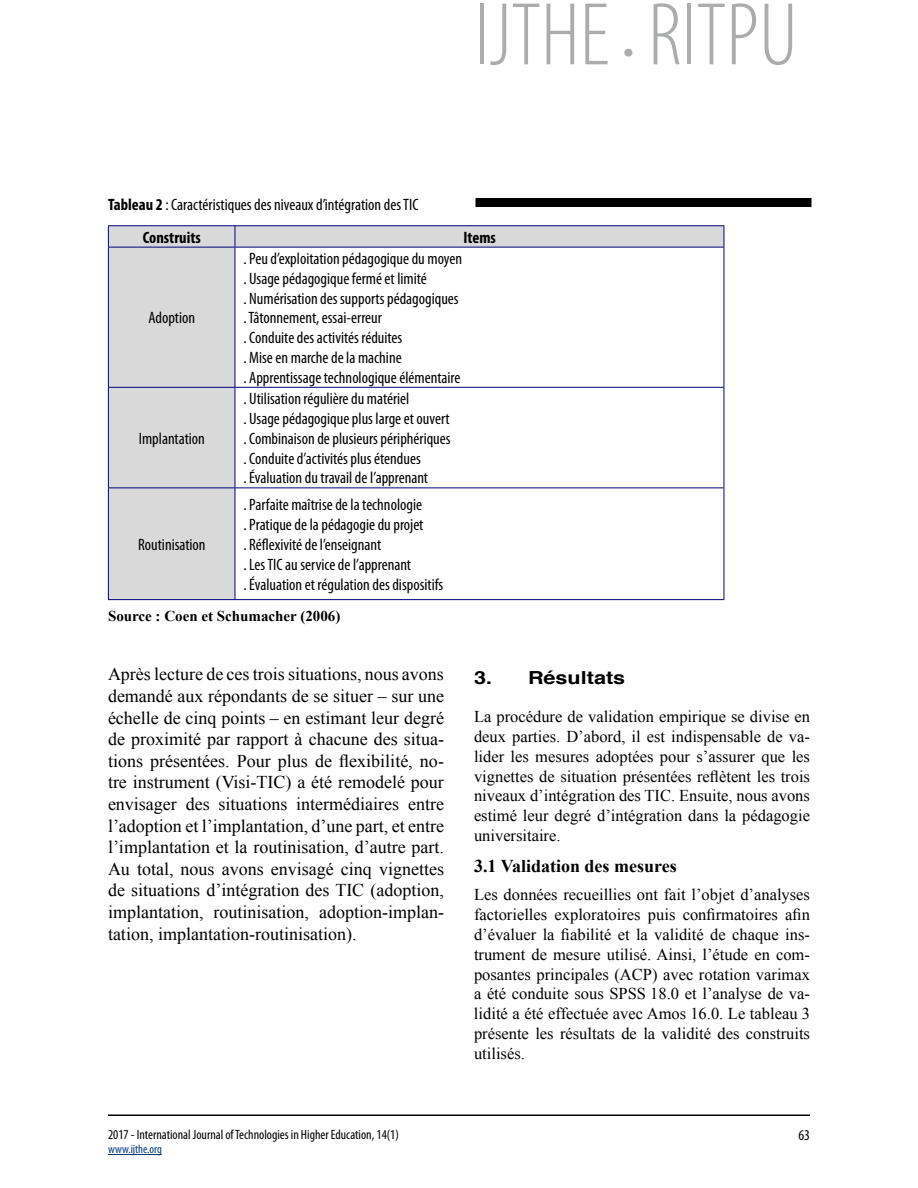
<style>
.page{position:relative;width:918px;height:1188px;background:#fff}
.page>*{position:absolute;margin:0;border:0;box-sizing:border-box;transform-origin:0 0}
.t1{font:300 condensed 90px "Myriad Pro";color:#abacae}
.t2{font:18px/21.6px "Times New Roman";color:#000;text-align:justify}
.t3{font:700 18px "Times New Roman";color:#000}
.t4{font:700 18px "Helvetica";color:#000;scale:1.2 1}
.t5{font:condensed 16.5px/19.8px "Myriad Pro";color:#000}
.t6{font:16.5px/19.8px "Times New Roman";color:#000;text-align:justify}
.t7{font:700 condensed 16.5px "Myriad Pro";color:#000}
.t8{font:700 15px "Times New Roman";color:#000}
.t9{font:condensed 15px "Myriad Pro";color:#000}
.t10{font:condensed 13.5px "Myriad Pro";color:#000}
.t11{font:condensed 12px "Myriad Pro";color:#003882}
.s1{font-size:45px}
.s2{font-weight:700}
</style>
<div class="page">
<hr style="left:108px;top:1115px;width:702px;height:1px;background:#000">
<hr style="left:108px;top:1154px;width:54px;height:1px;background:#003882">
<div style="left:476px;top:198px;width:336px;height:9px;background:#000"></div>
<svg style="left:109px;top:226px;width:615px;height:373px"></svg>
<hr style="left:108px;top:225px;width:127px;height:1px;background:#000080">
<hr style="left:235px;top:225px;width:489px;height:1px;background:#000080">
<hr style="left:108px;top:247px;width:127px;height:1px;background:#000080">
<hr style="left:235px;top:247px;width:489px;height:1px;background:#000080">
<hr style="left:108px;top:387px;width:127px;height:1px;background:#000080">
<hr style="left:235px;top:387px;width:489px;height:1px;background:#000080">
<hr style="left:108px;top:488px;width:127px;height:1px;background:#000080">
<hr style="left:235px;top:488px;width:489px;height:1px;background:#000080">
<hr style="left:108px;top:599px;width:127px;height:1px;background:#000080">
<hr style="left:235px;top:599px;width:489px;height:1px;background:#000080">
<svg style="left:108px;top:226px;width:1px;height:21px"></svg>
<hr style="left:108px;top:248px;width:1px;height:139px;background:#000080">
<hr style="left:108px;top:388px;width:1px;height:100px;background:#000080">
<hr style="left:108px;top:488px;width:1px;height:111px;background:#000080">
<svg style="left:235px;top:226px;width:1px;height:21px"></svg>
<svg style="left:724px;top:226px;width:1px;height:21px"></svg>
<hr style="left:235px;top:248px;width:1px;height:139px;background:#000080">
<hr style="left:724px;top:248px;width:1px;height:139px;background:#000080">
<hr style="left:235px;top:388px;width:1px;height:100px;background:#000080">
<hr style="left:724px;top:388px;width:1px;height:100px;background:#000080">
<hr style="left:235px;top:488px;width:1px;height:111px;background:#000080">
<hr style="left:724px;top:488px;width:1px;height:111px;background:#000080">
<h1 class="t1" style="left:474px;top:-19px;width:325px">IJTHE <span class="s1">•</span> RITPU</h1>
<p class="t5" style="left:143px;top:189px;width:277px;line-height:32.2px;text-indent:-35px"><span class="s2">Tableau 2</span> : Caractéristiques des niveaux d’intégration des TIC<br><span class="s2">Construits</span></p>
<p class="t7" style="left:463px;top:227px;width:34px">Items</p>
<p class="t5" style="left:148px;top:308px;width:48px">Adoption</p>
<p class="t5" style="left:139px;top:428px;width:68px">Implantation</p>
<p class="t5" style="left:243px;top:248px;width:220px">. Peu d’exploitation pédagogique du moyen . Usage pédagogique fermé et limité<br>. Numérisation des supports pédagogiques . Tâtonnement, essai-erreur<br>. Conduite des activités réduites<br>. Mise en marche de la machine<br>. Apprentissage technologique élémentaire</p>
<p class="t5" style="left:243px;top:389px;width:209px">. Utilisation régulière du matériel<br>. Usage pédagogique plus large et ouvert . Combinaison de plusieurs périphériques . Conduite d’activités plus étendues<br>. Évaluation du travail de l’apprenant</p>
<p class="t5" style="left:243px;top:495px;width:201px">. Parfaite maîtrise de la technologie<br>. Pratique de la pédagogie du projet<br>. Réflexivité de l’enseignant<br>. Les TIC au service de l’apprenant<br>. Évaluation et régulation des dispositifs</p>
<p class="t8" style="left:108px;top:607px;width:234px">Source : Coen et Schumacher (2006)</p>
<p class="t5" style="left:138px;top:534px;width:69px">Routinisation</p>
<p class="t2" style="left:108px;top:663px;width:338px">Après lecture de ces trois situations, nous avons demandé aux répondants de se situer – sur une échelle de cinq points – en estimant leur degré de proximité par rapport à chacune des situa&shy;tions présentées. Pour plus de flexibilité, no&shy;tre instrument (Visi-TIC) a été remodelé pour envisager des situations intermédiaires entre l’adoption et l’implantation, d’une part, et entre l’implantation et la routinisation, d’autre part.<br>Au total, nous avons envisagé cinq vignettes de situations d’intégration des TIC (adoption, implantation, routinisation, adoption-implan&shy;tation, implantation-routinisation).</p>
<p class="t4" style="left:474px;top:662px;width:128px">3. Résultats</p>
<p class="t6" style="left:474px;top:707px;width:338px">La procédure de validation empirique se divise en deux parties. D’abord, il est indispensable de va&shy;lider les mesures adoptées pour s’assurer que les vignettes de situation présentées reflètent les trois niveaux d’intégration des TIC. Ensuite, nous avons estimé leur degré d’intégration dans la pédagogie universitaire.</p>
<p class="t3" style="left:474px;top:855px;width:204px">3.1 Validation des mesures</p>
<p class="t6" style="left:474px;top:885px;width:338px">Les données recueillies ont fait l’objet d’analyses factorielles exploratoires puis confirmatoires afin d’évaluer la fiabilité et la validité de chaque ins&shy;trument de mesure utilisé. Ainsi, l’étude en com&shy;posantes principales (ACP) avec rotation varimax a été conduite sous SPSS 18.0 et l’analyse de va&shy;lidité a été effectuée avec Amos 16.0. Le tableau 3 présente les résultats de la validité des construits utilisés.</p>
<p class="t10" style="left:108px;top:1126px;width:292px">2017 - International Journal of Technologies in Higher Education, 14(1)</p>
<p class="t11" style="left:108px;top:1142px;width:55px">www.ijthe.org</p>
<p class="t9" style="left:798px;top:1126px;width:13px">63</p>
</div>
